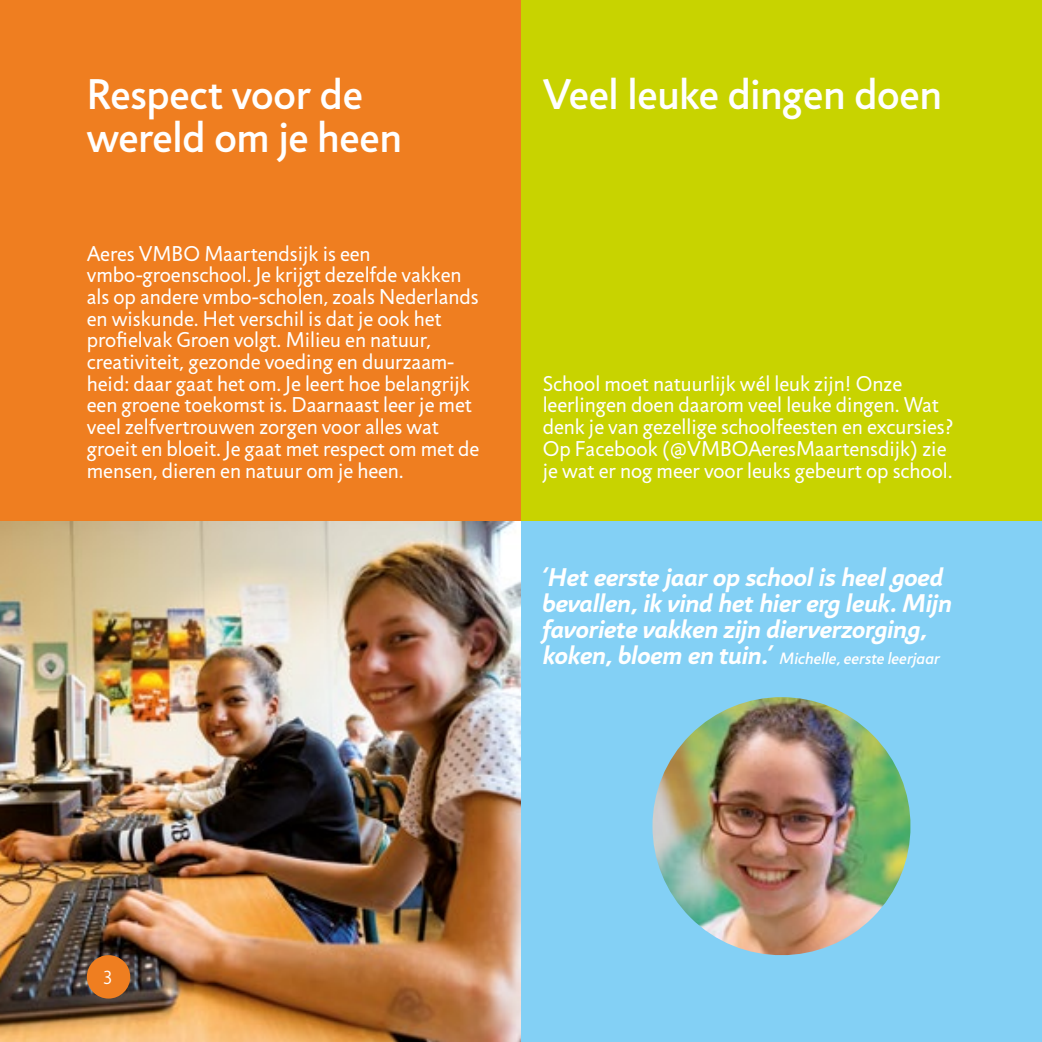
<style>
.page{position:relative;width:1042px;height:1042px;background:#fff}
.page>*{position:absolute;margin:0;border:0;box-sizing:border-box;transform-origin:0 0}
.t1{font:500 43.4px "Jigsaw";letter-spacing:-.01em;color:#fff}
.t2{font:25.9px/25.9px "Jigsaw Bold Cursive";letter-spacing:-.005em;color:#fff}
.t3{font:21.7px/21.7px "Jigsaw";color:#fff}
.t4{font:300 19.25px "Jigsaw";color:#fff}
.t5{font:italic 500 16.62px "Jigsaw";letter-spacing:.005em;color:#fff}
.s1{font-family:"Jigsaw Bold Cursive";font-weight:400;font-style:normal;font-size:25.9px}
</style>
<div class="page">
<img style="left:0;top:521px;width:521px;height:521px">
<div style="left:521px;top:0;width:521px;height:521px;background:#c8d300"></div>
<div style="left:521px;top:521px;width:521px;height:521px;background:#83d0f5"></div>
<img style="left:652px;top:697px;width:258px;height:259px">
<div style="left:0;top:0;width:521px;height:521px;background:#ef7e20"></div>
<div style="left:87px;top:955px;width:43px;height:43px;background:#ef7e20;border-radius:50%"></div>
<h1 class="t1" style="left:87px;top:68px;width:277px">Respect voor de</h1>
<h1 class="t1" style="left:543px;top:68px;width:401px">Veel leuke dingen doen</h1>
<h1 class="t1" style="left:87px;top:111px;width:316px">wereld om je heen</h1>
<p class="t3" style="left:87px;top:242px;width:394px">Aeres VMBO Maartendsijk is een vmbo-groenschool. Je krijgt dezelfde vakken als op andere vmbo-scholen, zoals Nederlands en wiskunde. Het verschil is dat je ook het profielvak Groen volgt. Milieu en natuur, creativiteit, gezonde voeding en duurzaam&shy;heid: daar gaat het om. Je leert hoe belangrijk een groene toekomst is. Daarnaast leer je met veel zelfvertrouwen zorgen voor alles wat groeit en bloeit. Je gaat met respect om met de mensen, dieren en natuur om je heen.</p>
<p class="t3" style="left:543px;top:372px;width:412px">School moet natuurlijk wél leuk zijn! Onze leerlingen doen daarom veel leuke dingen. Wat denk je van gezellige schoolfeesten en excursies?<br>Op Facebook (@VMBOAeresMaartensdijk) zie je wat er nog meer voor leuks gebeurt op school.</p>
<p class="t2" style="left:543px;top:564px;width:410px">‘Het eerste jaar op school is heel goed bevallen, ik vind het hier erg leuk. Mijn favoriete vakken zijn dierverzorging,</p>
<p class="t5" style="left:543px;top:648px;width:398px"><span class="s1">koken, bloem en tuin.’</span> Michelle, eerste leerjaar</p>
<p class="t4" style="left:104px;top:966px;width:10px">3</p>
</div>
